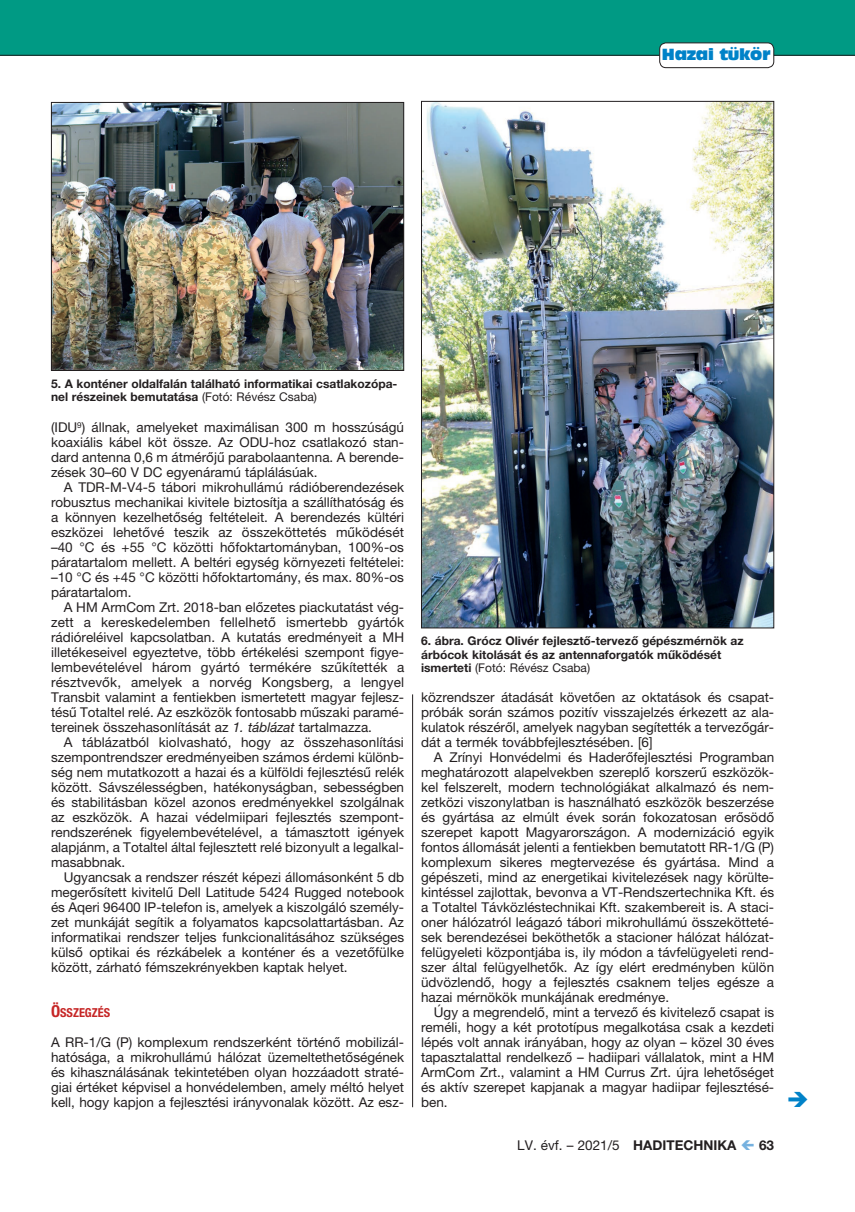
<style>
.page{position:relative;width:855px;height:1212px;background:#fff}
.page>*{position:absolute;margin:0;border:0;box-sizing:border-box;transform-origin:0 0}
.t1{font:15px "Antique Olive Compact";letter-spacing:-.02em;color:#0082c8}
.t2{font:13.5px/15px "Helvetica Neue LT Pro";color:#231f20;text-align:justify}
.t3{font:700 13.5px "Helvetica Neue LT Pro";color:#231f20}
.t4{font:700 condensed 12.3px "Helvetica Neue LT Pro";color:#c62626}
.t5{font:700 12px/13.5px "Helvetica Neue LT Pro";color:#231f20}
.s1{font-weight:400}
.s2{font-style:italic}
.s3{font-size:16.5px}
.s4{font-weight:700}
</style>
<div class="page">
<div style="left:0;top:0;width:855px;height:55px;background:#009a84"></div>
<hr style="left:0;top:55px;width:855px;height:1px;background:#231f20">
<div style="left:659px;top:43px;width:114px;height:25px;background:#fff;border-radius:6px"></div>
<div style="left:659px;top:43px;width:115px;height:25px;border:1px solid #231f20;border-radius:6px"></div>
<img style="left:423px;top:103px;width:349px;height:523px">
<img style="left:53px;top:104px;width:349px;height:265px">
<div style="left:51px;top:102px;width:353px;height:269px;border:1px solid #231f20"></div>
<hr style="left:412px;top:694px;width:1px;height:413px;background:#231f20">
<p class="t1" style="left:662px;top:44px;width:110px">Hazai tükör</p>
<p class="t5" style="left:51px;top:377px;width:348px">5. A konténer oldalfalán található informatikai csatlakozópa&shy;nel részeinek bemutatása <span class="s1">(Fotó: Révész Csaba)</span></p>
<p class="t2" style="left:51px;top:420px;width:354px">(IDU<sup>9</sup>) állnak, amelyeket maximálisan 300 m hosszúságú koaxiális kábel köt össze. Az ODU-hoz csatlakozó stan&shy;dard antenna 0,6 m átmérőjű parabolaantenna. A berende&shy;zések 30–60 V DC egyenáramú táplálásúak.</p>
<p class="t2" style="left:51px;top:480px;width:354px;text-indent:13px">A TDR-M-V4-5 tábori mikrohullámú rádióberendezések robusztus mechanikai kivitele biztosítja a szállíthatóság és a könnyen kezelhetőség feltételeit. A berendezés kültéri eszközei lehetővé teszik az összeköttetés működését –40 °C és +55 °C közötti hőfoktartományban, 100%-os páratartalom mellett. A beltéri egység környezeti feltételei: –10 °C és +45 °C közötti hőfoktartomány, és max. 80%-os páratartalom.</p>
<p class="t2" style="left:51px;top:600px;width:355px;text-indent:13px">A HM ArmCom Zrt. 2018-ban előzetes piackutatást vég&shy;zett a kereskedelemben fellelhető ismertebb gyártók rádióreléivel kapcsolatban. A kutatás eredményeit a MH illetékeseivel egyeztetve, több értékelési szempont figye&shy;lembevételével három gyártó termékére szűkítették a résztvevők, amelyek a norvég Kongsberg, a lengyel Transbit valamint a fentiekben ismertetett magyar fejlesz&shy;tésű Totaltel relé. Az eszközök fontosabb műszaki paramé&shy;tereinek összehasonlítását az <span class="s2">1. táblázat</span> tartalmazza.</p>
<p class="t2" style="left:51px;top:735px;width:354px;text-indent:13px">A táblázatból kiolvasható, hogy az összehasonlítási szempontrendszer eredményeiben számos érdemi különb&shy;ség nem mutatkozott a hazai és a külföldi fejlesztésű relék között. Sávszélességben, hatékonyságban, sebességben és stabilitásban közel azonos eredményekkel szolgálnak az eszközök. A hazai védelmiipari fejlesztés szempont&shy;rendszerének figyelembevételével, a támasztott igények alapjánm, a Totaltel által fejlesztett relé bizonyult a legalkal&shy;masabbnak.</p>
<p class="t2" style="left:51px;top:870px;width:354px;text-indent:13px">Ugyancsak a rendszer részét képezi állomásonként 5 db megerősített kivitelű Dell Latitude 5424 Rugged notebook és Aqeri 96400 IP-telefon is, amelyek a kiszolgáló személy&shy;zet munkáját segítik a folyamatos kapcsolattartásban. Az informatikai rendszer teljes funkcionalitásához szükséges külső optikai és rézkábelek a konténer és a vezetőfülke között, zárható fémszekrényekben kaptak helyet.</p>
<p class="t4" style="left:51px;top:1005px;width:61px"><span class="s3">Ö</span>SSZEGZÉS</p>
<p class="t2" style="left:51px;top:1035px;width:354px">A RR-1/G (P) komplexum rendszerként történő mobilizál&shy;hatósága, a mikrohullámú hálózat üzemeltethetőségének és kihasználásának tekintetében olyan hozzáadott straté&shy;giai értéket képvisel a honvédelemben, amely méltó helyet kell, hogy kapjon a fejlesztési irányvonalak között. Az esz-</p>
<p class="t5" style="left:421px;top:634px;width:324px">6. ábra. Grócz Olivér fejlesztő-tervező gépészmérnök az árbócok kitolását és az antennaforgatók működését ismerteti <span class="s1">(Fotó: Révész Csaba)</span></p>
<p class="t2" style="left:421px;top:690px;width:354px">közrendszer átadását követően az oktatások és csapat&shy;próbák során számos pozitív visszajelzés érkezett az ala&shy;kulatok részéről, amelyek nagyban segítették a tervezőgár&shy;dát a termék továbbfejlesztésében. [6]</p>
<p class="t2" style="left:421px;top:750px;width:354px;text-indent:13px">A Zrínyi Honvédelmi és Haderőfejlesztési Programban meghatározott alapelvekben szereplő korszerű eszközök&shy;kel felszerelt, modern technológiákat alkalmazó és nem&shy;zetközi viszonylatban is használható eszközök beszerzése és gyártása az elmúlt évek során fokozatosan erősödő szerepet kapott Magyarországon. A modernizáció egyik fontos állomását jelenti a fentiekben bemutatott RR-1/G (P) komplexum sikeres megtervezése és gyártása. Mind a gépészeti, mind az energetikai kivitelezések nagy körülte&shy;kintéssel zajlottak, bevonva a VT-Rendszertechnika Kft. és a Totaltel Távközléstechnikai Kft. szakembereit is. A staci&shy;oner hálózatról leágazó tábori mikrohullámú összekötteté&shy;sek berendezései beköthetők a stacioner hálózat hálózat&shy;felügyeleti központjába is, ily módon a távfelügyeleti rend&shy;szer által felügyelhetők. Az így elért eredményben külön üdvözlendő, hogy a fejlesztés csaknem teljes egésze a hazai mérnökök munkájának eredménye.</p>
<p class="t2" style="left:421px;top:1005px;width:354px;text-indent:13px">Úgy a megrendelő, mint a tervező és kivitelező csapat is reméli, hogy a két prototípus megalkotása csak a kezdeti lépés volt annak irányában, hogy az olyan – közel 30 éves tapasztalattal rendelkező – hadiipari vállalatok, mint a HM ArmCom Zrt., valamint a HM Currus Zrt. újra lehetőséget és aktív szerepet kapjanak a magyar hadiipar fejlesztésé&shy;ben.</p>
<p class="t2" style="left:517px;top:1137px;width:221px">LV. évf. – 2021/5 <span class="s4">HADITECHNIKA</span></p>
<p class="t3" style="left:759px;top:1137px;width:17px">63</p>
</div>
